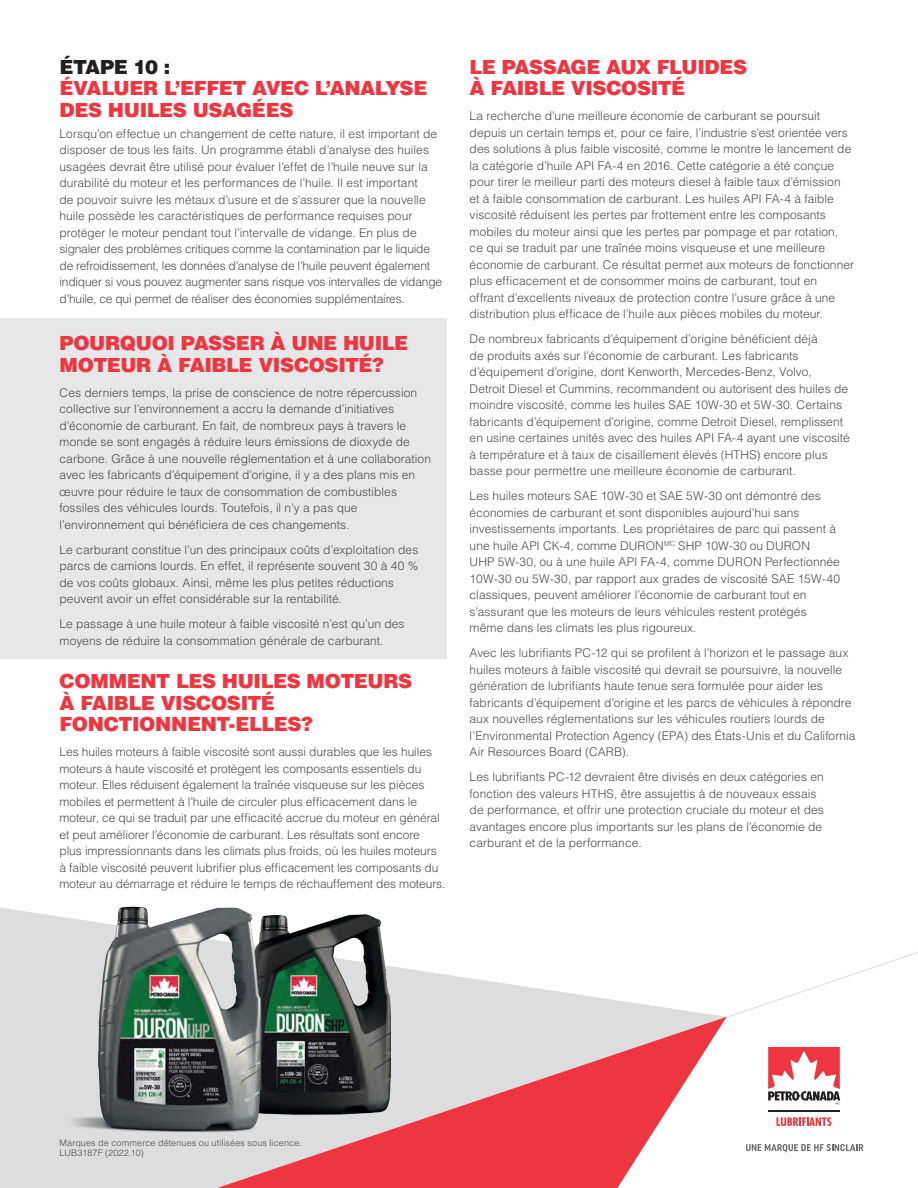
<style>
.page{position:relative;width:918px;height:1188px;background:#fff}
.page>*{position:absolute;margin:0;border:0;box-sizing:border-box;transform-origin:0 0}
.t1{font:900 19.5px/21.8px "Helvetica LT Std";letter-spacing:-.02em;color:#ee3640}
.t2{font:300 12px/16.5px "Helvetica LT Std";letter-spacing:.005em;color:#4b4c4d}
.t3{font:300 9px "Helvetica LT Std";letter-spacing:.015em;color:#4b4c4d}
.s1{color:#231f20}
</style>
<div class="page">
<svg style="left:0;top:908px;width:724px;height:280px;fill:#dcdddf"></svg>
<svg style="left:217px;top:1017px;width:507px;height:171px;background:#e98d93"></svg>
<div style="left:0;top:319px;width:446px;height:340px;background:#e6e7e9"></div>
<img style="left:265px;top:914px;width:125px;height:202px">
<img style="left:61px;top:906px;width:204px;height:232px">
<svg style="left:724px;top:952px;width:194px;height:201px"></svg>
<p class="t1" style="left:60px;top:55px;width:369px"><span class="s1">ÉTAPE 10 :<br></span>ÉVALUER L’EFFET AVEC L’ANALYSE<br>DES HUILES USAGÉES</p>
<p class="t2" style="left:60px;top:125px;width:384px">Lorsqu’on effectue un changement de cette nature, il est important de disposer de tous les faits. Un programme établi d’analyse des huiles usagées devrait être utilisé pour évaluer l’effet de l’huile neuve sur la durabilité du moteur et les performances de l’huile. Il est important<br>de pouvoir suivre les métaux d’usure et de s’assurer que la nouvelle huile possède les caractéristiques de performance requises pour protéger le moteur pendant tout l’intervalle de vidange. En plus de signaler des problèmes critiques comme la contamination par le liquide de refroidissement, les données d’analyse de l’huile peuvent également indiquer si vous pouvez augmenter sans risque vos intervalles de vidange d’huile, ce qui permet de réaliser des économies supplémentaires.</p>
<p class="t1" style="left:60px;top:332px;width:350px">POURQUOI PASSER À UNE HUILE<br>MOTEUR À FAIBLE VISCOSITÉ?</p>
<p class="t2" style="left:60px;top:384px;width:373px">Ces derniers temps, la prise de conscience de notre répercussion collective sur l’environnement a accru la demande d’initiatives d’économie de carburant. En fait, de nombreux pays à travers le monde se sont engagés à réduire leurs émissions de dioxyde de carbone. Grâce à une nouvelle réglementation et à une collaboration avec les fabricants d’équipement d’origine, il y a des plans mis en œuvre pour réduire le taux de consommation de combustibles fossiles des véhicules lourds. Toutefois, il n’y a pas que l’environnement qui bénéficiera de ces changements.</p>
<p class="t2" style="left:60px;top:541px;width:361px">Le carburant constitue l’un des principaux coûts d’exploitation des parcs de camions lourds. En effet, il représente souvent 30 à 40 % de vos coûts globaux. Ainsi, même les plus petites réductions peuvent avoir un effet considérable sur la rentabilité.</p>
<p class="t2" style="left:60px;top:616px;width:347px">Le passage à une huile moteur à faible viscosité n’est qu’un des moyens de réduire la consommation générale de carburant.</p>
<p class="t1" style="left:60px;top:669px;width:354px">COMMENT LES HUILES MOTEURS<br>À FAIBLE VISCOSITÉ<br>FONCTIONNENT-ELLES?</p>
<p class="t2" style="left:60px;top:744px;width:387px">Les huiles moteurs à faible viscosité sont aussi durables que les huiles moteurs à haute viscosité et protègent les composants essentiels du moteur. Elles réduisent également la traînée visqueuse sur les pièces mobiles et permettent à l’huile de circuler plus efficacement dans le moteur, ce qui se traduit par une efficacité accrue du moteur en général et peut améliorer l’économie de carburant. Les résultats sont encore<br>plus impressionnants dans les climats plus froids, où les huiles moteurs à faible viscosité peuvent lubrifier plus efficacement les composants du moteur au démarrage et réduire le temps de réchauffement des moteurs.</p>
<p class="t1" style="left:470px;top:55px;width:279px">LE PASSAGE AUX FLUIDES<br>À FAIBLE VISCOSITÉ</p>
<p class="t2" style="left:470px;top:108px;width:386px">La recherche d’une meilleure économie de carburant se poursuit depuis un certain temps et, pour ce faire, l’industrie s’est orientée vers des solutions à plus faible viscosité, comme le montre le lancement de la catégorie d’huile API FA-4 en 2016. Cette catégorie a été conçue pour tirer le meilleur parti des moteurs diesel à faible taux d’émission<br>et à faible consommation de carburant. Les huiles API FA-4 à faible viscosité réduisent les pertes par frottement entre les composants mobiles du moteur ainsi que les pertes par pompage et par rotation, ce qui se traduit par une traînée moins visqueuse et une meilleure économie de carburant. Ce résultat permet aux moteurs de fonctionner plus efficacement et de consommer moins de carburant, tout en offrant d’excellents niveaux de protection contre l’usure grâce à une distribution plus efficace de l’huile aux pièces mobiles du moteur.</p>
<p class="t2" style="left:470px;top:331px;width:382px">De nombreux fabricants d’équipement d’origine bénéficient déjà<br>de produits axés sur l’économie de carburant. Les fabricants d’équipement d’origine, dont Kenworth, Mercedes-Benz, Volvo, Detroit Diesel et Cummins, recommandent ou autorisent des huiles de moindre viscosité, comme les huiles SAE 10W-30 et 5W-30. Certains fabricants d’équipement d’origine, comme Detroit Diesel, remplissent en usine certaines unités avec des huiles API FA-4 ayant une viscosité à température et à taux de cisaillement élevés (HTHS) encore plus basse pour permettre une meilleure économie de carburant.</p>
<p class="t2" style="left:470px;top:488px;width:372px">Les huiles moteurs SAE 10W-30 et SAE 5W-30 ont démontré des économies de carburant et sont disponibles aujourd’hui sans investissements importants. Les propriétaires de parc qui passent à une huile API CK-4, comme DURON<sup>MC</sup> SHP 10W-30 ou DURON<br>UHP 5W-30, ou à une huile API FA-4, comme DURON Perfectionnée 10W-30 ou 5W-30, par rapport aux grades de viscosité SAE 15W-40 classiques, peuvent améliorer l’économie de carburant tout en s’assurant que les moteurs de leurs véhicules restent protégés même dans les climats les plus rigoureux.</p>
<p class="t2" style="left:470px;top:645px;width:387px">Avec les lubrifiants PC-12 qui se profilent à l’horizon et le passage aux huiles moteurs à faible viscosité qui devrait se poursuivre, la nouvelle génération de lubrifiants haute tenue sera formulée pour aider les fabricants d’équipement d’origine et les parcs de véhicules à répondre aux nouvelles réglementations sur les véhicules routiers lourds de l’Environmental Protection Agency (EPA) des États-Unis et du California Air Resources Board (CARB).</p>
<p class="t2" style="left:470px;top:769px;width:356px">Les lubrifiants PC-12 devraient être divisés en deux catégories en fonction des valeurs HTHS, être assujettis à de nouveaux essais de performance, et offrir une protection cruciale du moteur et des avantages encore plus importants sur les plans de l’économie de carburant et de la performance.</p>
<p class="t3" style="left:60px;top:1137px;width:244px">Marques de commerce détenues ou utilisées sous licence.</p>
<p class="t3" style="left:60px;top:1148px;width:86px">LUB3187F (2022.10)</p>
</div>
